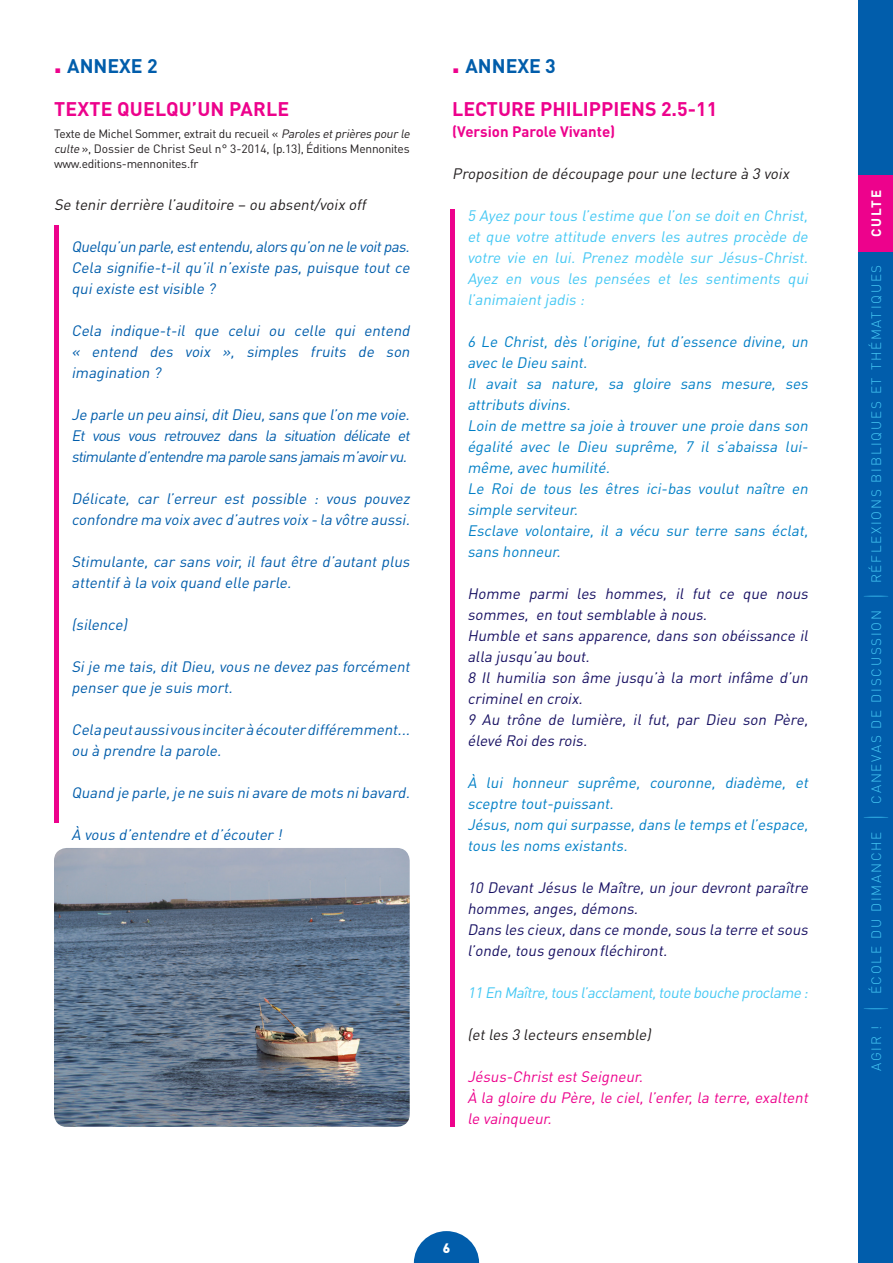
<style>
.page{position:relative;width:893px;height:1263px;background:#fff}
.page>*{position:absolute;margin:0;border:0;box-sizing:border-box;transform-origin:0 0}
.t1{font:700 19.5px "DIN Pro";color:#ed028c}
.t2{font:700 19.5px "DIN Pro";color:#015dab}
.t3{font:italic 15px/21px "DIN Pro";color:#015dab}
.t4{font:italic 15px/21px "DIN Pro";color:#007fc6}
.t5{font:italic 15px/21px "DIN Pro";color:#171062}
.t6{font:italic 15px/21px "DIN Pro";color:#45c8f4;text-align:justify}
.t7{font:italic 15px "DIN Pro";color:#231f20}
.t8{font:italic 15px/21px "DIN Pro";color:#ed028c}
.t9{font:700 15px "DIN Pro";color:#ed028c}
.t10{font:300 13.5px "DIN Pro";letter-spacing:.13em;color:#45c8f4}
.t11{font:700 13.5px "DIN Pro";letter-spacing:.13em;color:#fff}
.t12{font:900 13.5px "DIN Pro";color:#fff}
.t13{font:12px/15px "DIN Pro";letter-spacing:-.02em;color:#231f20}
.s1{font-weight:900;font-size:25.5px;color:#ed028c}
.s2{font-style:italic}
</style>
<div class="page">
<div style="left:859px;top:0;width:34px;height:1263px;background:#015dab"></div>
<div style="left:859px;top:175px;width:34px;height:77px;background:#ed028c"></div>
<svg style="left:864px;top:1008px;width:24px;height:1px"></svg>
<svg style="left:864px;top:817px;width:24px;height:1px"></svg>
<hr style="left:863px;top:595px;width:25px;height:2px;background:#2aa2db;border-radius:50%">
<svg style="left:414px;top:1231px;width:65px;height:32px"></svg>
<div style="left:54px;top:225px;width:5px;height:598px;background:#ed028c"></div>
<img style="left:54px;top:848px;width:356px;height:279px">
<div style="left:450px;top:209px;width:5px;height:918px;background:#ed028c"></div>
<h1 class="t2" style="left:54px;top:53px;width:27px"><span class="s1">.</span> ANNEXE</h1>
<h1 class="t2" style="left:147px;top:53px;width:12px">2</h1>
<h1 class="t1" style="left:54px;top:95px;width:77px">TEXTE QUELQU</h1>
<h1 class="t1" style="left:192px;top:95px;width:86px">’UN PARLE</h1>
<p class="t13" style="left:54px;top:126px;width:360px">Texte de Michel Sommer, extrait du recueil « <span class="s2">Paroles etprières pourle culte</span> », Dossier de Christ Seul n° 3-2014, (p.13), Éditions Mennonites www.editions-mennonites.fr</p>
<p class="t7" style="left:54px;top:194px;width:317px">Se tenir derrière l’auditoire – ou absent/voix off</p>
<p class="t3" style="left:71px;top:235px;width:343px;text-align:justify">Quelqu’un parle,estentendu,alorsqu’on ne le voitpas.<br>Cela signifie-t-il qu’il n’existe pas, puisque tout ce quiexiste estvisible ?</p>
<p class="t3" style="left:71px;top:319px;width:343px;text-align:justify">Cela indique-t-il que celui ou celle qui entend « entend des voix », simples fruits de son imagination ?</p>
<p class="t3" style="left:71px;top:403px;width:343px;text-align:justify">Je parle un peu ainsi,ditDieu,sans que l’on me voie.<br>Et vous vous retrouvez dans la situation délicate et stimulanted’entendremaparolesansjamaism’avoirvu.</p>
<p class="t3" style="left:71px;top:487px;width:343px">Délicate, car l’erreur est possible : vous pouvez confondre ma voix avec d’autres voix - la vôtre aussi.</p>
<p class="t3" style="left:71px;top:550px;width:343px">Stimulante, car sans voir, il faut être d’autant plus attentifà la voix quand elle parle.</p>
<p class="t3" style="left:71px;top:613px;width:61px">(silence)</p>
<p class="t3" style="left:71px;top:655px;width:343px">Sije me tais,ditDieu,vous ne devez pas forcément penser que je suis mort.</p>
<p class="t3" style="left:71px;top:718px;width:343px">Cela peutaussivous inciter à écouter différemment... ou à prendre la parole.</p>
<p class="t3" style="left:71px;top:781px;width:343px">Quand je parle,je ne suis niavare de mots nibavard.</p>
<p class="t3" style="left:71px;top:823px;width:215px">À vous d’entendre etd’écouter !</p>
<h1 class="t2" style="left:452px;top:53px;width:27px"><span class="s1">.</span> ANNEXE</h1>
<h1 class="t2" style="left:545px;top:53px;width:12px">3</h1>
<h1 class="t1" style="left:452px;top:95px;width:267px">LECTURE PHI LI PPI ENS 2.5-11</h1>
<p class="t9" style="left:452px;top:121px;width:165px">(VERSION PAROLE VIVANTE)</p>
<p class="t7" style="left:452px;top:163px;width:342px">Proposition de découpage pour une lecture à 3 voix</p>
<p class="t6" style="left:467px;top:204px;width:345px">5 Ayez pour tous l’estime que l’on se doiten Christ, et que votre attitude envers les autres procède de votre vie en lui. Prenez modèle sur Jésus-Christ.<br>Ayez en vous les pensées et les sentiments qui l’animaientjadis :</p>
<p class="t4" style="left:467px;top:330px;width:346px">6 Le Christ, dès l’origine, fut d’essence divine, un avec le Dieu saint.<br>Il avait sa nature, sa gloire sans mesure, ses attributs divins.<br>Loin de mettre sa joie à trouver une proie dans son égalité avec le Dieu suprême, 7 il s’abaissa lui&shy;même,avec humilité.<br>Le Roi de tous les êtres ici-bas voulut naître en simple serviteur.<br>Esclave volontaire, il a vécu sur terre sans éclat, sans honneur.</p>
<p class="t5" style="left:467px;top:582px;width:346px">Homme parmi les hommes, il fut ce que nous sommes, en toutsemblable à nous.<br>Humble et sans apparence, dans son obéissance il alla jusqu’au bout.<br>8 Il humilia son âme jusqu’à la mort infâme d’un criminelen croix.<br>9 Au trône de lumière, il fut, par Dieu son Père, élevé Roides rois.</p>
<p class="t4" style="left:467px;top:771px;width:346px">À lui honneur suprême, couronne, diadème, et sceptre tout-puissant.<br>Jésus,nom quisurpasse,dans le temps etl’espace, tous les noms existants.</p>
<p class="t5" style="left:467px;top:876px;width:345px">10 Devant Jésus le Maître, un jour devront paraître hommes,anges,démons.<br>Dans les cieux,dans ce monde,sous la terre etsous l’onde,tous genoux fléchiront.</p>
<p class="t6" style="left:467px;top:981px;width:346px">11 En Maître,tousl’acclament,toute bouche proclame :</p>
<p class="t7" style="left:467px;top:1024px;width:188px">(etles 3 lecteurs ensemble)</p>
<p class="t8" style="left:467px;top:1065px;width:345px">Jésus-ChristestSeigneur.<br>À la gloire du Père,le ciel,l’enfer,la terre,exaltent le vainqueur.</p>
<p class="t12" style="left:443px;top:1239px;width:9px">6</p>
<p class="t11" style="left:867px;top:237px;width:48px;rotate:-90deg">CULTE</p>
<p class="t10" style="left:867px;top:583px;width:320px;rotate:-90deg">Réflexions bibliques et thématiques</p>
<p class="t10" style="left:867px;top:803px;width:195px;rotate:-90deg">Canevas de discussion</p>
<p class="t10" style="left:867px;top:994px;width:164px;rotate:-90deg">École du dimanche</p>
<p class="t10" style="left:867px;top:1071px;width:47px;rotate:-90deg">agir !</p>
</div>
